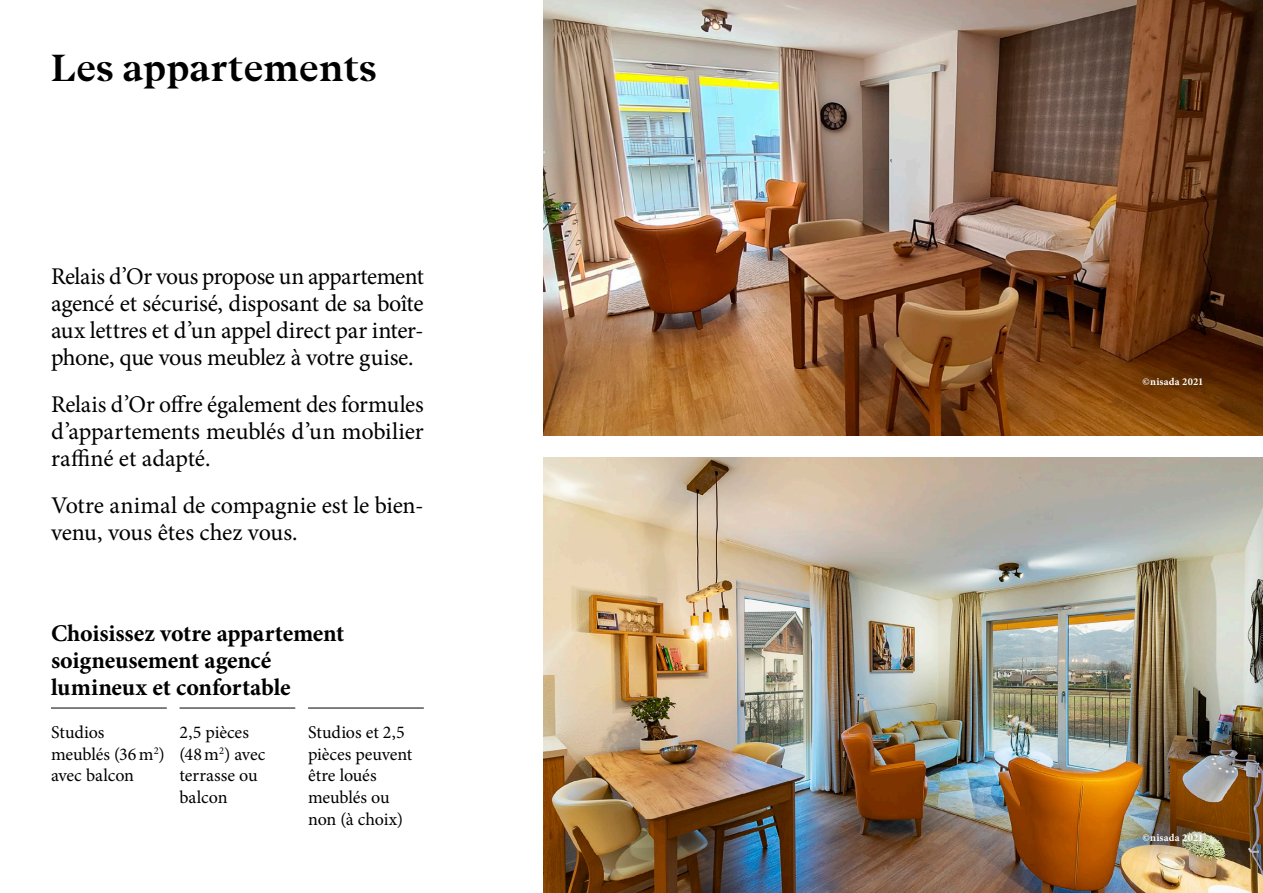
<style>
.page{position:relative;width:1263px;height:893px;background:#fff}
.page>*{position:absolute;margin:0;border:0;box-sizing:border-box;transform-origin:0 0}
.t1{font:600 37.5px "Beirut Display";color:#000}
.t2{font:24px/27px "Minion Pro";letter-spacing:-.01em;color:#000;text-align:justify}
.t3{font:700 24px/27px "Minion Pro";letter-spacing:-.01em;color:#000}
.t4{font:18px/21.6px "Minion Pro";letter-spacing:-.005em;color:#000}
.t5{font:700 10.5px "Minion Pro";letter-spacing:.02em;color:#fff}
</style>
<div class="page">
<img style="left:544px;top:0;width:719px;height:436px">
<img style="left:544px;top:457px;width:719px;height:436px">
<hr style="left:51px;top:708px;width:116px;height:1px;background:#000">
<hr style="left:180px;top:708px;width:115px;height:1px;background:#000">
<hr style="left:308px;top:708px;width:116px;height:1px;background:#000">
<div style="left:1130px;top:364px;width:85px;height:35px;background:#000;opacity:.75"></div>
<div style="left:1122px;top:811px;width:102px;height:53px;background:#000;opacity:.75"></div>
<h1 class="t1" style="left:51px;top:39px;width:327px">Les appartements</h1>
<p class="t2" style="left:51px;top:262px;width:374px">Relais d’Or vous propose un appartement agencé et sécurisé, disposant de sa boîte aux lettres et d’un appel direct par inter&shy;phone, que vous meublez à votre guise.</p>
<p class="t2" style="left:51px;top:391px;width:374px">Relais d’Or offre également des formules d’appartements meublés d’un mobilier raffiné et adapté.</p>
<p class="t2" style="left:51px;top:492px;width:374px">Votre animal de compagnie est le bien&shy;venu, vous êtes chez vous.</p>
<p class="t3" style="left:51px;top:620px;width:295px">Choisissez votre appartement soigneusement agencé lumineux et confortable</p>
<p class="t4" style="left:51px;top:722px;width:115px">Studios meublés (36m<sup>2</sup>) avec balcon</p>
<p class="t4" style="left:180px;top:722px;width:87px">2,5 pièces (48m<sup>2</sup>) avec terrasse ou balcon</p>
<p class="t4" style="left:308px;top:722px;width:106px">Studios et 2,5 pièces peuvent être loués meublés ou non (à choix)</p>
<p class="t5" style="left:1142px;top:374px;width:62px">©nisada 2021</p>
<p class="t5" style="left:1142px;top:830px;width:62px">©nisada 2021</p>
</div>
